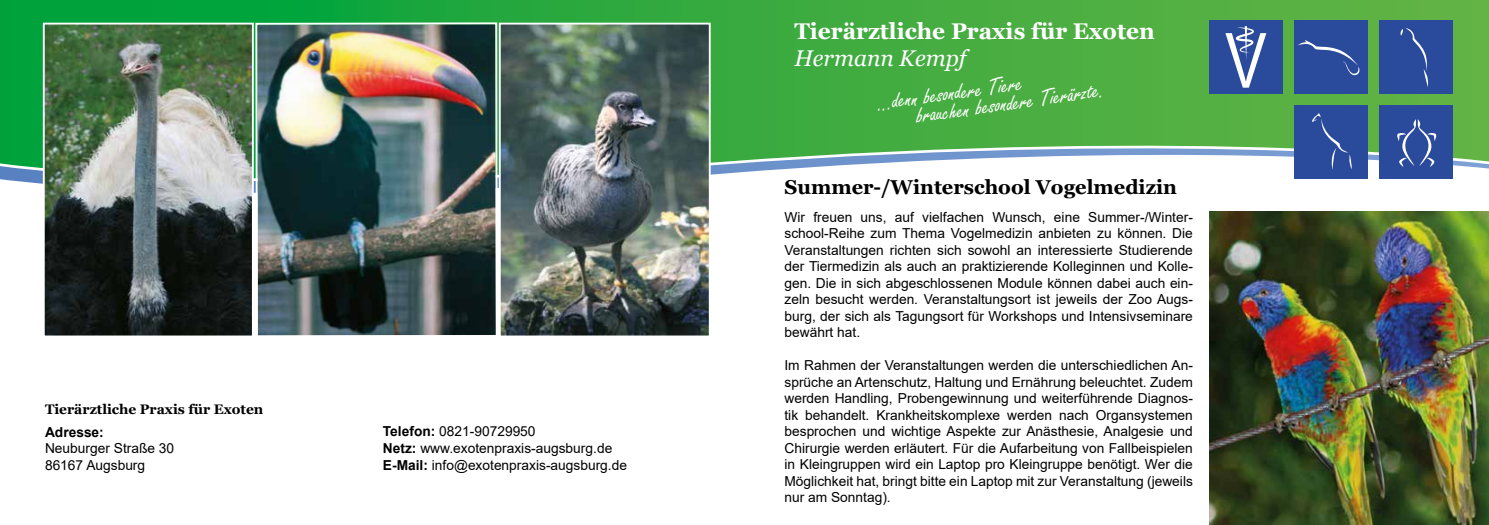
<style>
.page{position:relative;width:1489px;height:525px;background:#fff}
.page>*{position:absolute;margin:0;border:0;box-sizing:border-box;transform-origin:0 0}
.t1{font:24.25px/18.1px "Freestyle Script";color:#fff}
.t2{font:700 22.62px "Georgia";color:#fff}
.t3{font:italic 22.62px "Georgia";color:#fff}
.t4{font:700 20px "Georgia";color:#000}
.t5{font:13.75px/16.5px "Arial";color:#000}
.t6{font:700 13.75px "Georgia";color:#000}
.t7{font:700 13.75px "Arial";color:#000}
.s1{font-weight:700}
</style>
<div class="page">
<svg style="left:0;top:0;width:1488px;height:184px;background:#58b55d"></svg>
<div style="left:1378px;top:20px;width:74px;height:74px;background:#2a4b9b"></div>
<div style="left:1293px;top:20px;width:74px;height:74px;background:#2a4b9b"></div>
<div style="left:1209px;top:20px;width:73px;height:74px;background:#2a4b9b"></div>
<div style="left:1378px;top:105px;width:74px;height:74px;background:#2a4b9b"></div>
<div style="left:1293px;top:105px;width:74px;height:74px;background:#2a4b9b"></div>
<svg style="left:1225px;top:26px;width:41px;height:62px"></svg>
<svg style="left:1297px;top:40px;width:63px;height:36px"></svg>
<svg style="left:1400px;top:28px;width:28px;height:59px"></svg>
<svg style="left:1312px;top:113px;width:39px;height:57px"></svg>
<svg style="left:1397px;top:119px;width:40px;height:48px"></svg>
<img style="left:1209px;top:211px;width:279px;height:313px">
<img style="left:42px;top:22px;width:212px;height:314px">
<img style="left:254px;top:21px;width:244px;height:315px">
<img style="left:498px;top:22px;width:213px;height:314px">
<p class="t6" style="left:45px;top:400px;width:220px">Tierärztliche Praxis für Exoten</p>
<p class="t7" style="left:45px;top:422px;width:60px">Adresse:</p>
<p class="t5" style="left:45px;top:440px;width:131px">Neuburger Straße 30<br>86167 Augsburg</p>
<p class="t5" style="left:383px;top:423px;width:245px"><span class="s1">Telefon:</span> 0821-90729950<br><span class="s1">Netz:</span> www.exotenpraxis-augsburg.de<br><span class="s1">E-Mail:</span> info@exotenpraxis-augsburg.de</p>
<h2 class="t2" style="left:794px;top:17px;width:362px">Tierärztliche Praxis für Exoten</h2>
<h2 class="t3" style="left:794px;top:44px;width:173px">Hermann Kempf</h2>
<h1 class="t1" style="left:912px;top:90px;width:191px;text-indent:-36px;rotate:-8deg">...denn besondere Tiere<br>brauchen besondere Tierärzte.</h1>
<h3 class="t4" style="left:784px;top:174px;width:394px">Summer-/Winterschool Vogelmedizin</h3>
<p class="t5" style="left:784px;top:208px;width:410px;text-align:justify">Wir freuen uns, auf vielfachen Wunsch, eine Summer-/Winter&shy;school-Reihe zum Thema Vogelmedizin anbieten zu können. Die Veranstaltungen richten sich sowohl an interessierte Studierende der Tiermedizin als auch an praktizierende Kolleginnen und Kolle&shy;gen. Die in sich abgeschlossenen Module können dabei auch ein&shy;zeln besucht werden. Veranstaltungsort ist jeweils der Zoo Augs&shy;burg, der sich als Tagungsort für Workshops und Intensivseminare bewährt hat.</p>
<p class="t5" style="left:784px;top:357px;width:410px;text-align:justify">Im Rahmen der Veranstaltungen werden die unterschiedlichen An&shy;sprüche an Artenschutz, Haltung und Ernährung beleuchtet. Zudem werden Handling, Probengewinnung und weiterführende Diagnos&shy;tik behandelt. Krankheitskomplexe werden nach Organsystemen besprochen und wichtige Aspekte zur Anästhesie, Analgesie und Chirurgie werden erläutert. Für die Aufarbeitung von Fallbeispielen in Kleingruppen wird ein Laptop pro Kleingruppe benötigt. Wer die Möglichkeit hat, bringt bitte ein Laptop mit zur Veranstaltung (jeweils nur am Sonntag).</p>
</div>
